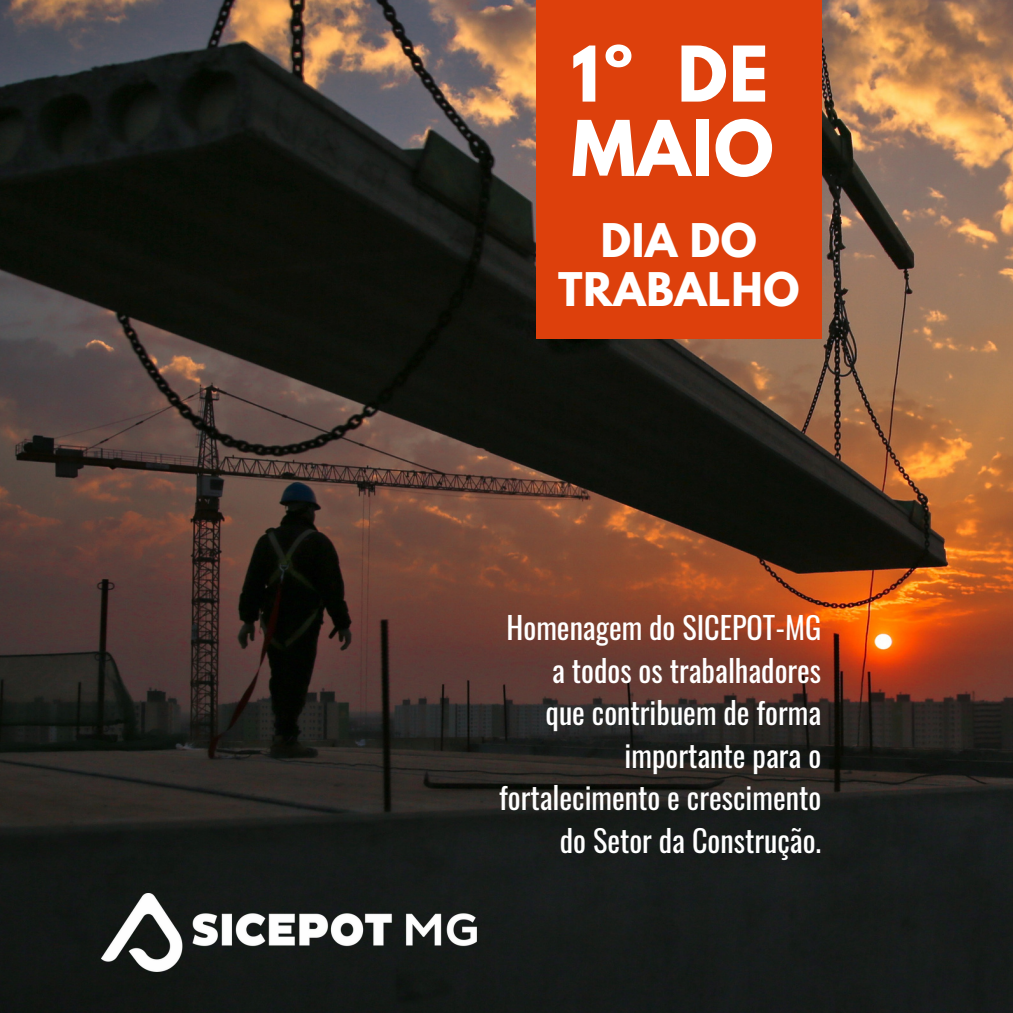
<style>
.page{position:relative;width:1013px;height:1013px;background:#fff}
.page>*{position:absolute;margin:0;border:0;box-sizing:border-box;transform-origin:0 0}
.t1{font:700 68px "League Spartan";letter-spacing:.02em;color:#fff}
.t2{font:700 41.12px/48.6px "League Spartan";letter-spacing:.015em;color:#fff;text-align:center}
.t3{font:30.25px/42.4px "Oswald";color:#fff;text-align:right}
</style>
<div class="page">
<img style="left:0;top:0;width:1012px;height:1012px">
<div style="left:536px;top:0;width:285px;height:338px;background:#dd400c"></div>
<img style="left:101px;top:893px;width:375px;height:78px">
<p class="t1" style="left:571px;top:40px;width:198px">1º DE</p>
<p class="t1" style="left:571px;top:115px;width:204px">MAIO</p>
<p class="t2" style="left:558px;top:221px;width:243px">DIA DO<br>TRABALHO</p>
<p class="t3" style="left:506px;top:605px;width:316px">Homenagem do SICEPOT-MG</p>
<p class="t3" style="left:552px;top:648px;width:270px">a todos os trabalhadores</p>
<p class="t3" style="left:499px;top:690px;width:323px">que contribuem de forma importante para o fortalecimento e crescimento do Setor da Construção.</p>
</div>
